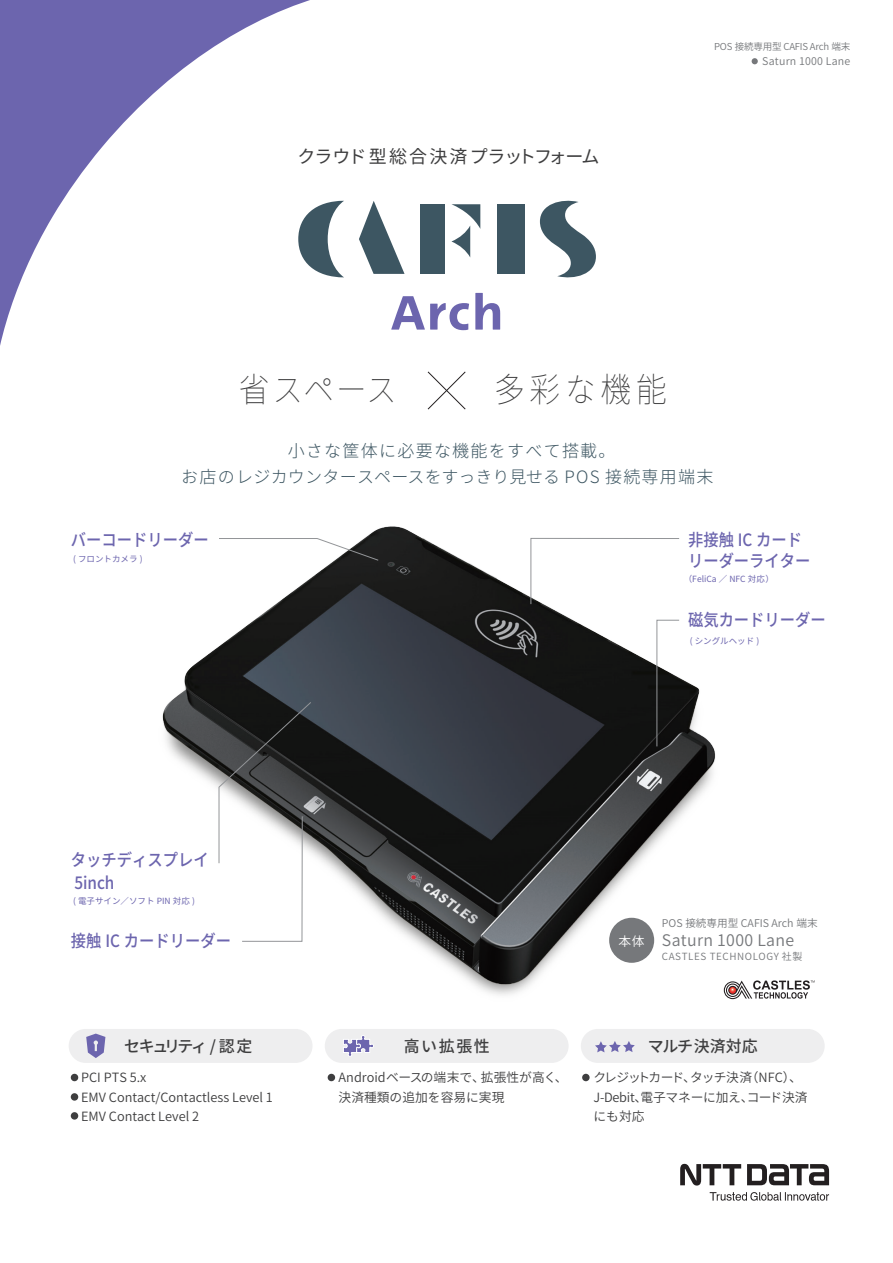
<style>
.page{position:relative;width:893px;height:1263px;background:#fff}
.page>*{position:absolute;margin:0;border:0;box-sizing:border-box;transform-origin:0 0}
.t1{font:200 34.05px "Source Han Sans JP";letter-spacing:.13em;color:#3e3e3f;scale:.9 1}
.t2{font:18px "Source Han Sans JP";letter-spacing:-.03em;color:#3e3e3f}
.t3{font:500 16.95px/21.3px "Source Han Sans JP";color:#6c65ae;scale:.9 1}
.t4{font:300 16.95px/25.5px "Source Han Sans JP";letter-spacing:.075em;color:#3d5662;text-align:center}
.t5{font:15.9px "Source Han Sans JP";letter-spacing:.02em;color:#76787b}
.t6{font:500 15.9px "Source Han Sans JP";color:#3e3e3f}
.t7{font:500 15.9px "Source Han Sans JP";letter-spacing:-.15em;color:#3e3e3f}
.t8{font:12.75px/19.2px "Source Han Sans JP";color:#3e3e3f}
.t9{font:12.75px/19.2px "Source Han Sans JP";letter-spacing:-.02em;color:#3e3e3f}
.t10{font:10.65px "Source Han Sans JP";color:#76787b}
.t11{font:10.65px "Source Han Sans JP";letter-spacing:.02em;color:#76787b}
.t12{font:9.9px "Source Han Sans JP";letter-spacing:.06em;color:#76787b}
.t13{font:9.6px "Source Han Sans JP";letter-spacing:-.02em;color:#76787b}
.t14{font:8.55px "Source Han Sans JP";color:#6c65ae}
.s1{font-size:12.75px;color:#fff}
</style>
<div class="page">
<img style="left:162px;top:526px;width:572px;height:474px">
<svg style="left:219px;top:538px;width:160px;height:23px"></svg>
<svg style="left:219px;top:702px;width:92px;height:240px"></svg>
<svg style="left:530px;top:538px;width:150px;height:66px"></svg>
<svg style="left:656px;top:620px;width:24px;height:127px"></svg>
<svg style="left:427px;top:371px;width:39px;height:39px"></svg>
<svg style="left:540px;top:200px;width:56px;height:78px"></svg>
<div style="left:497px;top:204px;width:28px;height:70px;background:#3d5662"></div>
<div style="left:420px;top:204px;width:24px;height:70px;background:#3d5662"></div>
<svg style="left:451px;top:204px;width:29px;height:53px"></svg>
<svg style="left:359px;top:201px;width:46px;height:73px"></svg>
<svg style="left:391px;top:296px;width:78px;height:34px"></svg>
<svg style="left:475px;top:293px;width:25px;height:37px"></svg>
<div style="left:609px;top:918px;width:45px;height:45px;background:#76787b;border-radius:50%"></div>
<svg style="left:724px;top:980px;width:91px;height:19px"></svg>
<svg style="left:752px;top:58px;width:6px;height:6px"></svg>
<svg style="left:747px;top:1164px;width:82px;height:21px"></svg>
<svg style="left:680px;top:1164px;width:61px;height:21px"></svg>
<svg style="left:710px;top:1192px;width:119px;height:9px"></svg>
<div style="left:69px;top:1029px;width:244px;height:34px;background:#eeeeef;border-radius:17px"></div>
<div style="left:325px;top:1029px;width:244px;height:34px;background:#eeeeef;border-radius:17px"></div>
<div style="left:581px;top:1029px;width:244px;height:34px;background:#eeeeef;border-radius:17px"></div>
<div style="left:71px;top:1074px;width:7px;height:7px;background:#3e3e3f;border-radius:50%"></div>
<div style="left:328px;top:1074px;width:7px;height:7px;background:#3e3e3f;border-radius:50%"></div>
<div style="left:582px;top:1074px;width:8px;height:7px;background:#3e3e3f;border-radius:50%"></div>
<div style="left:71px;top:1093px;width:7px;height:8px;background:#3e3e3f;border-radius:50%"></div>
<div style="left:71px;top:1112px;width:7px;height:7px;background:#3e3e3f;border-radius:50%"></div>
<svg style="left:86px;top:1033px;width:19px;height:25px"></svg>
<svg style="left:343px;top:1035px;width:31px;height:21px"></svg>
<svg style="left:595px;top:1041px;width:40px;height:11px"></svg>
<svg style="left:0;top:0;width:344px;height:346px"></svg>
<h2 class="t2" style="left:297px;top:146px;width:304px">クラウド型総合決済プラットフォーム</h2>
<p class="t13" style="left:714px;top:41px;width:138px">POS 接続専用型 CAFIS Arch 端末</p>
<p class="t11" style="left:762px;top:55px;width:90px">Saturn 1000 Lane</p>
<h1 class="t1" style="left:239px;top:370px;width:477px">省スペース 　　 多彩な機能</h1>
<h3 class="t4" style="left:181px;top:438px;width:534px">小さな筐体に必要な機能をすべて搭載。<br>お店のレジカウンタースペースをすっきり見せる POS 接続専用端末</h3>
<h3 class="t3" style="left:71px;top:529px;width:155px">バーコードリーダー</h3>
<p class="t14" style="left:73px;top:554px;width:71px">( フロントカメラ )</p>
<h3 class="t3" style="left:71px;top:848px;width:155px;line-height:23.4px">タッチディスプレイ<br>5inch</h3>
<p class="t14" style="left:73px;top:896px;width:123px">( 電子サイン／ソフト PIN 対応 )</p>
<h3 class="t3" style="left:71px;top:931px;width:179px">接触 IC カードリーダー</h3>
<h3 class="t3" style="left:688px;top:529px;width:138px">非接触 IC カードリーダーライター</h3>
<p class="t14" style="left:684px;top:574px;width:92px">（FeliCa ／ NFC 対応）</p>
<h3 class="t3" style="left:688px;top:609px;width:155px">磁気カードリーダー</h3>
<p class="t14" style="left:690px;top:636px;width:71px">( シングルヘッド )</p>
<p class="t10" style="left:662px;top:917px;width:157px">POS 接続専用型 CAFIS Arch 端末</p>
<p class="t12" style="left:662px;top:950px;width:142px">CASTLES TECHNOLOGY 社製</p>
<p class="t5" style="left:619px;top:931px;width:177px"><span class="s1">本体</span> Saturn 1000 Lane</p>
<p class="t7" style="left:124px;top:1038px;width:130px">セキュリティ / 認定</p>
<p class="t6" style="left:404px;top:1038px;width:88px">高い拡張性</p>
<p class="t6" style="left:648px;top:1038px;width:111px">マルチ決済対応</p>
<p class="t8" style="left:81px;top:1068px;width:193px">PCI PTS 5.x<br>EMV Contact/Contactless Level 1<br>EMV Contact Level 2</p>
<p class="t8" style="left:339px;top:1068px;width:231px">Androidベース の端末で、拡張性が高く、決済種類の追加を容易に実現</p>
<p class="t9" style="left:593px;top:1068px;width:216px">クレジットカード、タッチ決済（NFC）、<br>J-Debit、電子マネーに加え、コード決済にも対応</p>
</div>
